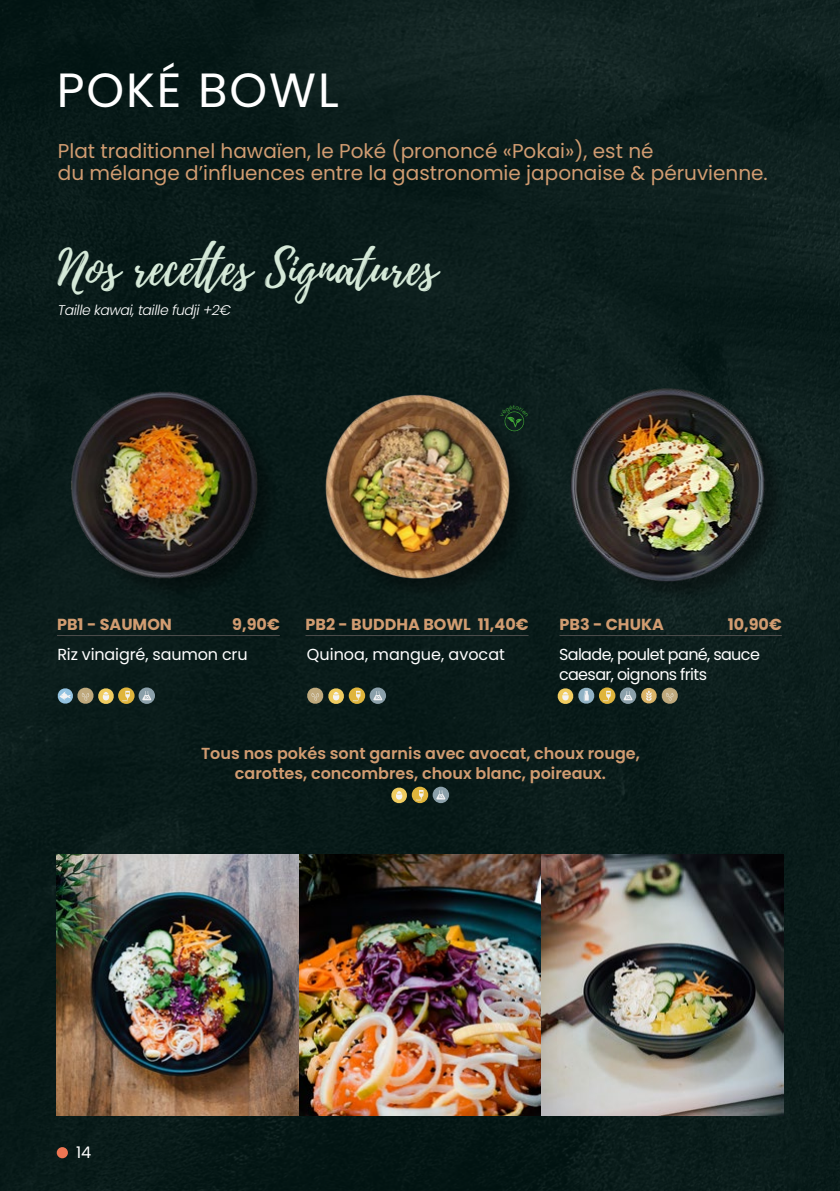
<style>
.page{position:relative;width:840px;height:1191px;background:#fff}
.page>*{position:absolute;margin:0;border:0;box-sizing:border-box;transform-origin:0 0}
.t1{font:48px "Playlist Script";color:#d5e9d8}
.t2{font:48px "Poppins";letter-spacing:.04em;color:#fff}
.t3{font:20px/22px "Poppins";color:#d19c71}
.t4{font:600 16px/19.2px "Poppins";color:#d19c71;text-align:center}
.t5{font:16px/19.2px "Poppins";letter-spacing:-.025em;color:#fff}
.t6{font:700 16px "Poppins";color:#d19c71}
.t7{font:16px "Poppins";color:#fff}
.t8{font:italic 300 14px "Poppins";letter-spacing:-.03em;color:#fff}
</style>
<div class="page">
<div style="left:0;top:0;width:839px;height:1191px;background:#0a1c1a"></div>
<div style="left:57px;top:1147px;width:11px;height:11px;background:#ee7653;border-radius:50%"></div>
<img style="left:57px;top:854px;width:726px;height:261px">
<hr style="left:57px;top:635px;width:223px;height:1px;background:#4d4d4c">
<img style="left:71px;top:392px;width:196px;height:190px">
<hr style="left:305px;top:635px;width:223px;height:1px;background:#4d4d4c">
<img style="left:325px;top:391px;width:203px;height:191px">
<hr style="left:559px;top:635px;width:222px;height:1px;background:#4d4d4c">
<div style="left:571px;top:389px;width:216px;height:215px;background:#0f211f"></div>
<img style="left:563px;top:387px;width:218px;height:195px">
<svg style="left:118px;top:687px;width:16px;height:17px"></svg>
<svg style="left:122px;top:691px;width:8px;height:10px"></svg>
<svg style="left:348px;top:687px;width:17px;height:17px"></svg>
<svg style="left:352px;top:691px;width:8px;height:10px"></svg>
<svg style="left:598px;top:687px;width:17px;height:17px"></svg>
<svg style="left:602px;top:691px;width:8px;height:10px"></svg>
<svg style="left:557px;top:687px;width:37px;height:17px"></svg>
<svg style="left:307px;top:687px;width:37px;height:17px"></svg>
<svg style="left:641px;top:687px;width:36px;height:17px"></svg>
<svg style="left:57px;top:687px;width:57px;height:17px"></svg>
<svg style="left:138px;top:687px;width:17px;height:17px"></svg>
<svg style="left:142px;top:691px;width:9px;height:9px"></svg>
<svg style="left:369px;top:687px;width:17px;height:17px"></svg>
<svg style="left:373px;top:691px;width:9px;height:9px"></svg>
<svg style="left:619px;top:687px;width:17px;height:17px"></svg>
<svg style="left:623px;top:691px;width:9px;height:9px"></svg>
<svg style="left:411px;top:786px;width:17px;height:17px"></svg>
<svg style="left:415px;top:790px;width:8px;height:10px"></svg>
<svg style="left:391px;top:787px;width:16px;height:16px"></svg>
<svg style="left:432px;top:786px;width:17px;height:17px"></svg>
<svg style="left:436px;top:790px;width:9px;height:9px"></svg>
<svg style="left:500px;top:405px;width:28px;height:26px"></svg>
<h1 class="t2" style="left:57px;top:62px;width:283px">POKÉ BOWL</h1>
<p class="t3" style="left:58px;top:140px;width:711px">Plat traditionnel hawaïen, le Poké (prononcé «Pokai»), est né<br>du mélange d’influences entre la gastronomie japonaise &amp; péruvienne.</p>
<h1 class="t1" style="left:58px;top:233px;width:380px">Nos recettes Signatures</h1>
<p class="t8" style="left:58px;top:302px;width:174px">Taille kawai, taille fudji +2€</p>
<p class="t6" style="left:57px;top:614px;width:116px">PB1 - SAUMON</p>
<p class="t6" style="left:232px;top:614px;width:49px">9,90€</p>
<p class="t5" style="left:57px;top:645px;width:192px">Riz vinaigré, saumon cru</p>
<p class="t6" style="left:305px;top:614px;width:224px">PB2 - BUDDHA BOWL 11,40€</p>
<p class="t7" style="left:307px;top:645px;width:199px">Quinoa, mangue, avocat</p>
<p class="t6" style="left:559px;top:614px;width:106px">PB3 - CHUKA</p>
<p class="t6" style="left:727px;top:614px;width:56px">10,90€</p>
<p class="t5" style="left:558px;top:645px;width:202px">Salade, poulet pané, sauce caesar, oignons frits</p>
<p class="t4" style="left:201px;top:744px;width:440px">Tous nos pokés sont garnis avec avocat, choux rouge, carottes, concombres, choux blanc, poireaux.</p>
<p class="t5" style="left:76px;top:1143px;width:17px">14</p>
</div>
